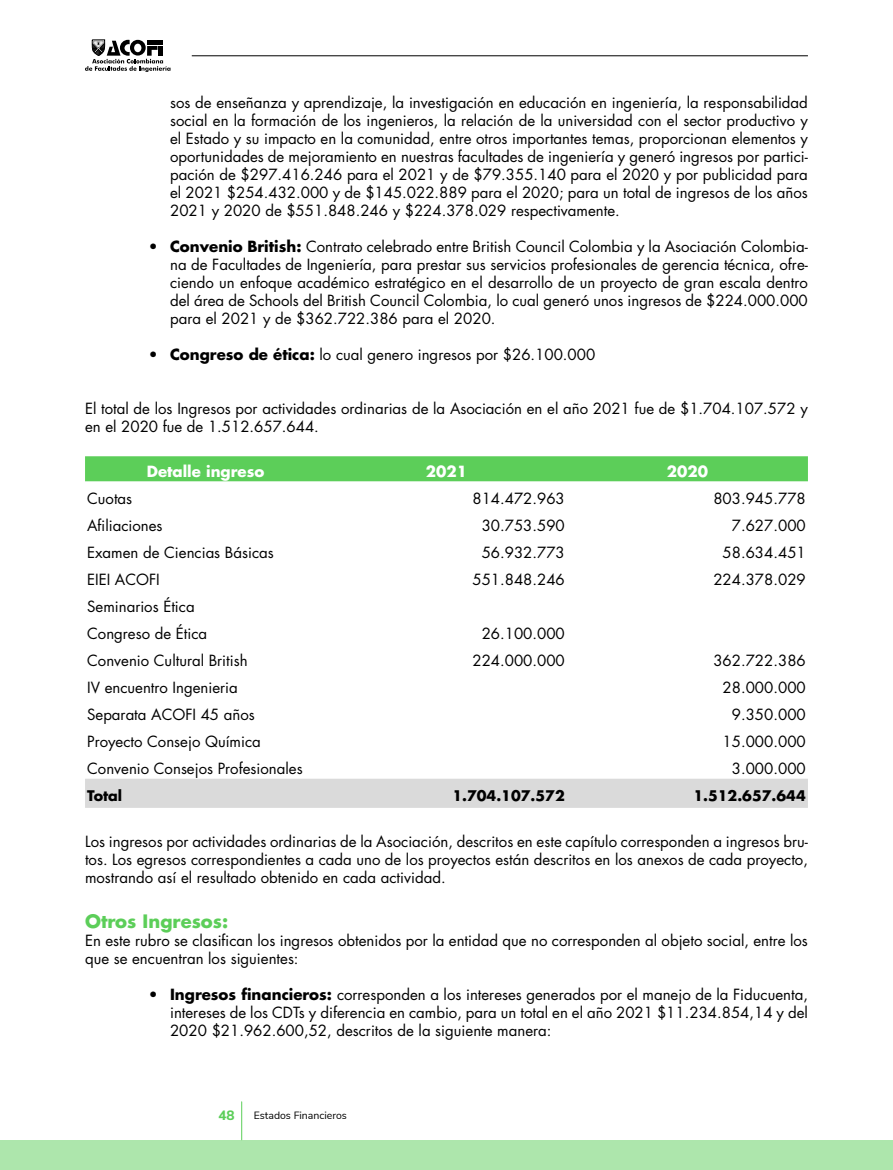
<style>
.page{position:relative;width:893px;height:1170px;background:#fff}
.page>*{position:absolute;margin:0;border:0;box-sizing:border-box;transform-origin:0 0}
.t1{font:700 18px "Futura Std";color:#5cce59}
.t2{font:15px/18px "Futura Std";color:#000;text-align:justify}
.t3{font:700 15px "Futura Std";color:#fff}
.t4{font:700 14.25px "Futura Std";color:#000}
.t5{font:800 13.5px "Nunito Sans";color:#5cce59}
.t6{font:10.5px "Nunito Sans";color:#000}
.s1{font-weight:700}
</style>
<div class="page">
<hr style="left:241px;top:1101px;width:1px;height:38px;background:#5cce59">
<svg style="left:85px;top:40px;width:85px;height:32px"></svg>
<hr style="left:192px;top:55px;width:616px;height:1px;background:#000">
<div style="left:0;top:1140px;width:893px;height:29px;background:#ade6ac"></div>
<div style="left:85px;top:456px;width:723px;height:25px;background:#5cce59"></div>
<div style="left:85px;top:778px;width:723px;height:29px;background:#dadada"></div>
<p class="t2" style="left:170px;top:94px;width:639px">sos de enseñanza y aprendizaje, la investigación en educación en ingeniería, la responsabilidad social en la formación de los ingenieros, la relación de la universidad con el sector productivo y el Estado y su impacto en la comunidad, entre otros importantes temas, proporcionan elementos y oportunidades de mejoramiento en nuestras facultades de ingeniería y generó ingresos por partici&shy;pación de $297.416.246 para el 2021 y de $79.355.140 para el 2020 y por publicidad para el 2021 $254.432.000 y de $145.022.889 para el 2020; para un total de ingresos de los años 2021 y 2020 de $551.848.246 y $224.378.029 respectivamente.</p>
<p class="t2" style="left:170px;top:238px;width:639px;text-indent:-21px">• <span class="s1">Convenio British:</span> Contrato celebrado entre British Council Colombia y la Asociación Colombia&shy;na de Facultades de Ingeniería, para prestar sus servicios profesionales de gerencia técnica, ofre&shy;ciendo un enfoque académico estratégico en el desarrollo de un proyecto de gran escala dentro del área de Schools del British Council Colombia, lo cual generó unos ingresos de $224.000.000 para el 2021 y de $362.722.386 para el 2020.</p>
<p class="t2" style="left:149px;top:346px;width:448px">• <span class="s1">Congreso de ética:</span> lo cual genero ingresos por $26.100.000</p>
<p class="t2" style="left:85px;top:400px;width:724px">El total de los Ingresos por actividades ordinarias de la Asociación en el año 2021 fue de $1.704.107.572 y en el 2020 fue de 1.512.657.644.</p>
<p class="t3" style="left:147px;top:461px;width:119px">Detalle ingreso</p>
<p class="t3" style="left:426px;top:461px;width:43px">2021</p>
<p class="t3" style="left:667px;top:461px;width:43px">2020</p>
<p class="t2" style="left:87px;top:490px;width:47px">Cuotas</p>
<p class="t2" style="left:472px;top:490px;width:94px">814.472.963</p>
<p class="t2" style="left:713px;top:490px;width:94px">803.945.778</p>
<p class="t2" style="left:87px;top:517px;width:77px">Afiliaciones</p>
<p class="t2" style="left:482px;top:517px;width:85px">30.753.590</p>
<p class="t2" style="left:732px;top:517px;width:75px">7.627.000</p>
<p class="t2" style="left:87px;top:544px;width:188px">Examen de Ciencias Básicas</p>
<p class="t2" style="left:482px;top:544px;width:85px">56.932.773</p>
<p class="t2" style="left:723px;top:544px;width:85px">58.634.451</p>
<p class="t2" style="left:87px;top:571px;width:74px">EIEI ACOFI</p>
<p class="t2" style="left:472px;top:571px;width:94px">551.848.246</p>
<p class="t2" style="left:713px;top:571px;width:94px">224.378.029</p>
<p class="t2" style="left:87px;top:593px;width:122px;line-height:27px">Seminarios Ética<br>Congreso de Ética</p>
<p class="t2" style="left:482px;top:625px;width:85px">26.100.000</p>
<p class="t2" style="left:87px;top:652px;width:162px">Convenio Cultural British</p>
<p class="t2" style="left:472px;top:652px;width:94px">224.000.000</p>
<p class="t2" style="left:713px;top:652px;width:94px">362.722.386</p>
<p class="t2" style="left:87px;top:679px;width:152px">IV encuentro Ingenieria</p>
<p class="t2" style="left:723px;top:679px;width:85px">28.000.000</p>
<p class="t2" style="left:87px;top:706px;width:169px">Separata ACOFI 45 años</p>
<p class="t2" style="left:732px;top:706px;width:75px">9.350.000</p>
<p class="t2" style="left:87px;top:733px;width:175px">Proyecto Consejo Química</p>
<p class="t2" style="left:723px;top:733px;width:85px">15.000.000</p>
<p class="t2" style="left:87px;top:760px;width:217px">Convenio Consejos Profesionales</p>
<p class="t2" style="left:732px;top:760px;width:75px">3.000.000</p>
<p class="t4" style="left:87px;top:786px;width:37px">Total</p>
<p class="t4" style="left:452px;top:786px;width:114px">1.704.107.572</p>
<p class="t4" style="left:693px;top:786px;width:114px">1.512.657.644</p>
<p class="t2" style="left:85px;top:832px;width:724px">Los ingresos por actividades ordinarias de la Asociación, descritos en este capítulo corresponden a ingresos bru&shy;tos. Los egresos correspondientes a cada uno de los proyectos están descritos en los anexos de cada proyecto, mostrando así el resultado obtenido en cada actividad.</p>
<p class="t1" style="left:85px;top:908px;width:145px">Otros Ingresos:</p>
<p class="t2" style="left:85px;top:931px;width:724px">En este rubro se clasifican los ingresos obtenidos por la entidad que no corresponden al objeto social, entre los que se encuentran los siguientes:</p>
<p class="t2" style="left:170px;top:985px;width:639px;text-indent:-21px">• <span class="s1">Ingresos financieros:</span> corresponden a los intereses generados por el manejo de la Fiducuenta, intereses de los CDTs y diferencia en cambio, para un total en el año 2021 $11.234.854,14 y del 2020 $21.962.600,52, descritos de la siguiente manera:</p>
<p class="t5" style="left:218px;top:1105px;width:18px">48</p>
<p class="t6" style="left:254px;top:1107px;width:95px">Estados Financieros</p>
</div>
